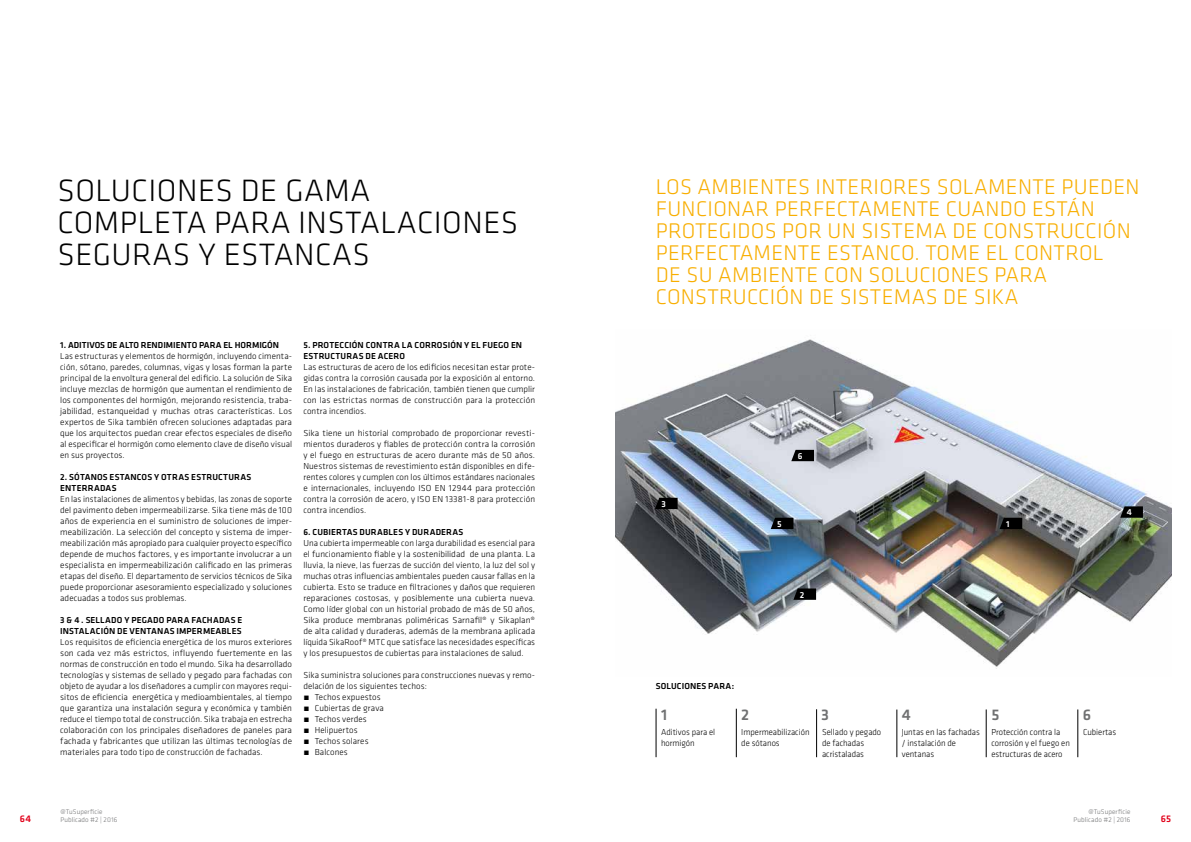
<style>
.page{position:relative;width:1191px;height:842px;background:#fff}
.page>*{position:absolute;margin:0;border:0;box-sizing:border-box;transform-origin:0 0}
.t1{font:300 32px/32px "Klavika";letter-spacing:.015em;color:#000}
.t2{font:300 22px/22px "Klavika";letter-spacing:.015em;color:#f8ae00}
.t3{font:500 16px "Klavika";color:#707172}
.t4{font:500 10px "Klavika";color:#e2001a}
.t5{font:300 9px/11px "Klavika";letter-spacing:.005em;color:#000;text-align:justify}
.t6{font:500 9px/11px "Klavika";letter-spacing:.015em;color:#000}
.t7{font:300 9px/10.8px "Klavika";letter-spacing:.005em;color:#000;scale:.96 1}
.t8{font:500 9px "Klavika";color:#fff}
.t9{font:300 7px/8.4px "Klavika";letter-spacing:.015em;color:#707172;text-align:right}
</style>
<div class="page">
<img style="left:615px;top:339px;width:556px;height:330px">
<hr style="left:736px;top:709px;width:1px;height:48px;background:#000">
<hr style="left:656px;top:709px;width:1px;height:48px;background:#000">
<hr style="left:816px;top:709px;width:1px;height:48px;background:#000">
<hr style="left:896px;top:709px;width:1px;height:48px;background:#000">
<hr style="left:986px;top:709px;width:1px;height:48px;background:#000">
<hr style="left:1077px;top:709px;width:1px;height:48px;background:#000">
<svg style="left:791px;top:450px;width:23px;height:11px"></svg>
<div style="left:797px;top:452px;width:10px;height:7px;background:#000"></div>
<svg style="left:655px;top:498px;width:22px;height:11px"></svg>
<div style="left:661px;top:500px;width:10px;height:7px;background:#000"></div>
<svg style="left:1120px;top:506px;width:23px;height:12px"></svg>
<div style="left:1126px;top:509px;width:10px;height:6px;background:#000"></div>
<svg style="left:999px;top:518px;width:23px;height:11px"></svg>
<div style="left:1006px;top:520px;width:9px;height:7px;background:#000"></div>
<svg style="left:770px;top:518px;width:23px;height:11px"></svg>
<div style="left:777px;top:520px;width:10px;height:7px;background:#000"></div>
<svg style="left:793px;top:588px;width:23px;height:12px"></svg>
<div style="left:800px;top:591px;width:9px;height:6px;background:#000"></div>
<h1 class="t1" style="left:58px;top:175px;width:462px">SOLUCIONES DE GAMA<br>COMPLETA PARA INSTALACIONES<br>SEGURAS Y ESTANCAS</h1>
<p class="t6" style="left:60px;top:339px;width:220px">1. ADITIVOS DE ALTO RENDIMIENTO PARA EL HORMIGÓN</p>
<p class="t5" style="left:60px;top:350px;width:233px">Las estructuras y elementos de hormigón, incluyendo cimenta&shy;ción, sótano, paredes, columnas, vigas y losas forman la parte principal de la envoltura general del edificio. La solución de Sika incluye mezclas de hormigón que aumentan el rendimiento de los componentes del hormigón, mejorando resistencia, traba&shy;jabilidad, estanqueidad y muchas otras características. Los expertos de Sika también ofrecen soluciones adaptadas para que los arquitectos puedan crear efectos especiales de diseño al especificar el hormigón como elemento clave de diseño visual en sus proyectos.</p>
<p class="t6" style="left:60px;top:471px;width:193px">2. SÓTANOS ESTANCOS Y OTRAS ESTRUCTURAS<br>ENTERRADAS</p>
<p class="t5" style="left:60px;top:493px;width:233px">En las instalaciones de alimentos y bebidas, las zonas de soporte del pavimento deben impermeabilizarse. Sika tiene más de 100 años de experiencia en el suministro de soluciones de imper&shy;meabilización. La selección del concepto y sistema de imper&shy;meabilización más apropiado para cualquier proyecto específico depende de muchos factores, y es importante involucrar a un especialista en impermeabilización calificado en las primeras etapas del diseño. El departamento de servicios técnicos de Sika puede proporcionar asesoramiento especializado y soluciones adecuadas a todos sus problemas.</p>
<p class="t6" style="left:60px;top:614px;width:184px">3 &amp; 4 . SELLADO Y PEGADO PARA FACHADAS E<br>INSTALACIÓN DE VENTANAS IMPERMEABLES</p>
<p class="t5" style="left:60px;top:636px;width:233px">Los requisitos de eficiencia energética de los muros exteriores son cada vez más estrictos, influyendo fuertemente en las normas de construcción en todo el mundo. Sika ha desarrollado tecnologías y sistemas de sellado y pegado para fachadas con objeto de ayudar a los diseñadores a cumplir con mayores requi&shy;sitos de eficiencia energética y medioambientales, al tiempo que garantiza una instalación segura y económica y también reduce el tiempo total de construcción. Sika trabaja en estrecha colaboración con los principales diseñadores de paneles para fachada y fabricantes que utilizan las últimas tecnologías de materiales para todo tipo de construcción de fachadas.</p>
<p class="t6" style="left:303px;top:339px;width:220px">5. PROTECCIÓN CONTRA LA CORROSIÓN Y EL FUEGO EN<br>ESTRUCTURAS DE ACERO</p>
<p class="t5" style="left:303px;top:361px;width:233px">Las estructuras de acero de los edificios necesitan estar prote&shy;gidas contra la corrosión causada por la exposición al entorno.<br>En las instalaciones de fabricación, también tienen que cumplir con las estrictas normas de construcción para la protección contra incendios.</p>
<p class="t5" style="left:303px;top:427px;width:233px">Sika tiene un historial comprobado de proporcionar revesti&shy;mientos duraderos y fiables de protección contra la corrosión y el fuego en estructuras de acero durante más de 50 años.<br>Nuestros sistemas de revestimiento están disponibles en dife&shy;rentes colores y cumplen con los últimos estándares nacionales e internacionales, incluyendo ISO EN 12944 para protección contra la corrosión de acero, y ISO EN 13381-8 para protección contra incendios.</p>
<p class="t6" style="left:303px;top:526px;width:161px">6. CUBIERTAS DURABLES Y DURADERAS</p>
<p class="t5" style="left:303px;top:537px;width:233px">Una cubierta impermeable con larga durabilidad es esencial para el funcionamiento fiable y la sostenibilidad de una planta. La lluvia, la nieve, las fuerzas de succión del viento, la luz del sol y muchas otras influencias ambientales pueden causar fallas en la cubierta. Esto se traduce en filtraciones y daños que requieren reparaciones costosas, y posiblemente una cubierta nueva.<br>Como líder global con un historial probado de más de 50 años, Sika produce membranas poliméricas Sarnafil® y Sikaplan® de alta calidad y duraderas, además de la membrana aplicada líquida SikaRoof® MTC que satisface las necesidades específicas y los presupuestos de cubiertas para instalaciones de salud.</p>
<p class="t5" style="left:303px;top:669px;width:233px">Sika suministra soluciones para construcciones nuevas y remo&shy;delación de los siguientes techos:</p>
<p class="t5" style="left:303px;top:691px;width:79px">• Techos expuestos</p>
<p class="t5" style="left:303px;top:702px;width:82px">• Cubiertas de grava</p>
<p class="t5" style="left:303px;top:713px;width:65px">• Techos verdes</p>
<p class="t5" style="left:303px;top:724px;width:56px">• Helipuertos</p>
<p class="t5" style="left:303px;top:735px;width:67px">• Techos solares</p>
<p class="t5" style="left:303px;top:746px;width:46px">• Balcones</p>
<h2 class="t2" style="left:656px;top:176px;width:485px">LOS AMBIENTES INTERIORES SOLAMENTE PUEDEN FUNCIONAR PERFECTAMENTE CUANDO ESTÁN PROTEGIDOS POR UN SISTEMA DE CONSTRUCCIÓN PERFECTAMENTE ESTANCO. TOME EL CONTROL<br>DE SU AMBIENTE CON SOLUCIONES PARA CONSTRUCCIÓN DE SISTEMAS DE SIKA</h2>
<p class="t8" style="left:661px;top:498px;width:6px">3</p>
<p class="t8" style="left:797px;top:450px;width:6px">6</p>
<p class="t8" style="left:777px;top:518px;width:6px">5</p>
<p class="t8" style="left:1006px;top:518px;width:5px">1</p>
<p class="t8" style="left:800px;top:588px;width:6px">2</p>
<p class="t8" style="left:1126px;top:506px;width:7px">4</p>
<p class="t6" style="left:655px;top:680px;width:80px">SOLUCIONES PARA:</p>
<h3 class="t3" style="left:661px;top:703px;width:8px">1</h3>
<h3 class="t3" style="left:741px;top:703px;width:10px">2</h3>
<h3 class="t3" style="left:821px;top:703px;width:9px">3</h3>
<h3 class="t3" style="left:901px;top:703px;width:11px">4</h3>
<h3 class="t3" style="left:991px;top:703px;width:10px">5</h3>
<h3 class="t3" style="left:1082px;top:703px;width:10px">6</h3>
<p class="t7" style="left:991px;top:727px;width:83px">Protección contra la corrosión y el fuego en estructuras de acero</p>
<p class="t7" style="left:1083px;top:727px;width:36px">Cubiertas</p>
<p class="t7" style="left:661px;top:727px;width:58px">Aditivos para el hormigón</p>
<p class="t7" style="left:741px;top:727px;width:73px">Impermeabilización de sótanos</p>
<p class="t7" style="left:822px;top:727px;width:63px">Sellado y pegado de fachadas acristaladas</p>
<p class="t7" style="left:901px;top:727px;width:83px">Juntas en las fachadas / instalación de ventanas</p>
<p class="t9" style="left:60px;top:807px;width:58px;text-align:left">@TuSuperficie<br>Publicado #2 | 2016</p>
<p class="t9" style="left:1073px;top:807px;width:58px">@TuSuperficie<br>Publicado #2 | 2016</p>
<p class="t4" style="left:20px;top:812px;width:13px">64</p>
<p class="t4" style="left:1160px;top:812px;width:12px">65</p>
</div>
